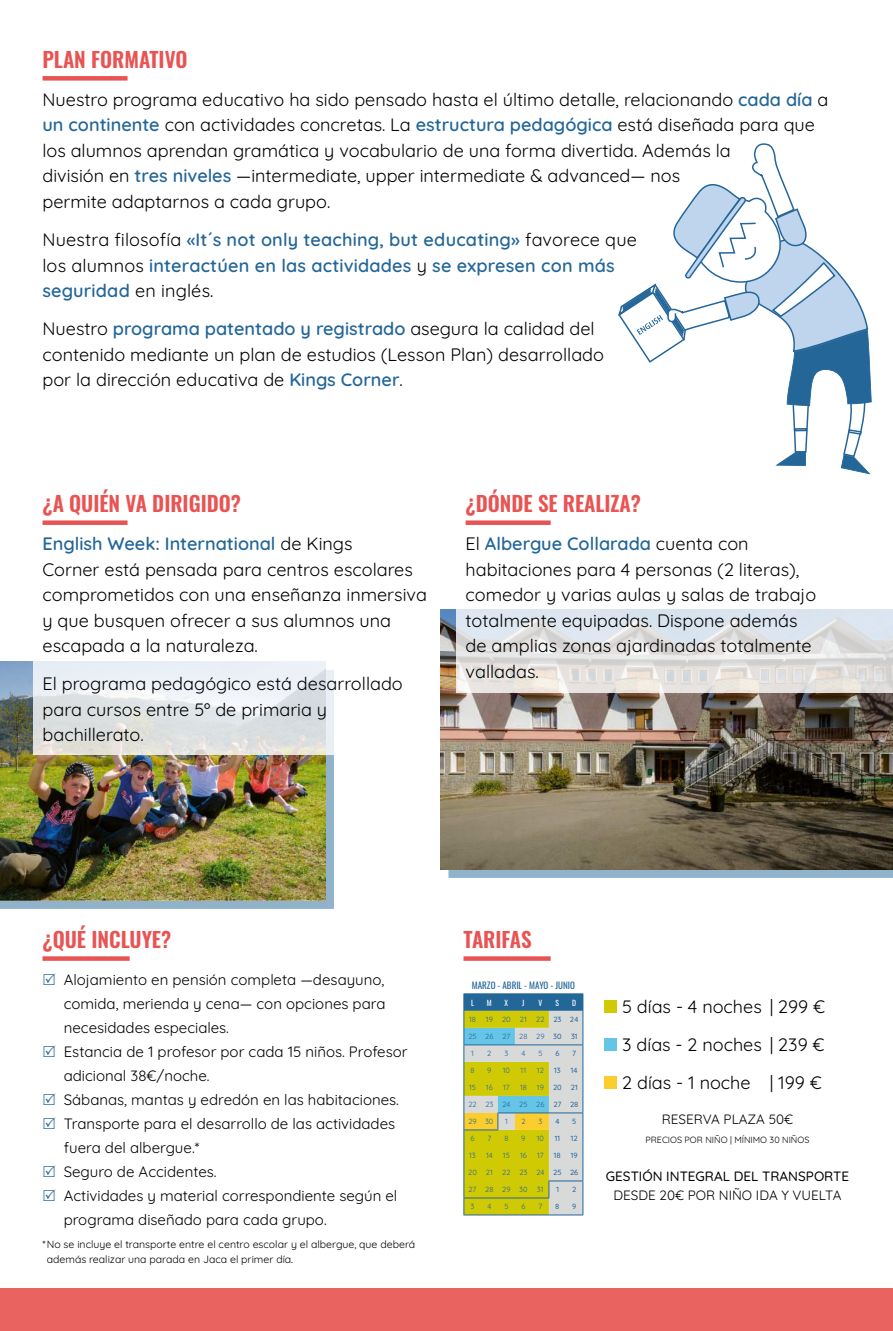
<style>
.page{position:relative;width:893px;height:1331px;background:#fff}
.page>*{position:absolute;margin:0;border:0;box-sizing:border-box;transform-origin:0 0}
.t1{font:21px "Oswald";color:#e85453}
.t2{font:18px/25.5px "Quicksand";color:#000}
.t3{font:600 18px/25.5px "Quicksand";letter-spacing:.01em;color:#236698}
.t4{font:15px/24px "Quicksand";color:#000}
.t5{font:13.5px "Quicksand";color:#000}
.t6{font:300 13.5px "Quicksand";color:#000}
.t7{font:10.5px/15px "Quicksand";color:#000}
.t8{font:9px "Quicksand";color:#000}
.t9{font:9px "Oswald";color:#236698}
.t10{font:7.5px "Quicksand";color:#236698}
.t11{font:300 7.5px "Quicksand";color:#236698}
.t12{font:7.5px "Oswald";color:#fff}
.s1{font-weight:600;color:#236698}
.s2{font-weight:400;color:#000}
.s3{font-weight:400}
.s4{font-weight:300}
</style>
<div class="page">
<div style="left:0;top:1288px;width:893px;height:43px;background:#e96461"></div>
<div style="left:43px;top:956px;width:87px;height:5px;background:#e85453"></div>
<div style="left:463px;top:956px;width:88px;height:5px;background:#e85453"></div>
<div style="left:605px;top:1000px;width:12px;height:12px;background:#d0ca05"></div>
<div style="left:605px;top:1038px;width:12px;height:13px;background:#65c5e6"></div>
<div style="left:605px;top:1076px;width:12px;height:13px;background:#fbcd2d"></div>
<svg style="left:463px;top:993px;width:121px;height:222px;background:#bbc472"></svg>
<div style="left:0;top:670px;width:334px;height:239px;background:#236698;opacity:.5"></div>
<img style="left:0;top:662px;width:326px;height:238px">
<svg style="left:33px;top:661px;width:301px;height:93px;background:#e4e7e9"></svg>
<div style="left:448px;top:618px;width:445px;height:260px;background:#236698;opacity:.5"></div>
<img style="left:440px;top:610px;width:453px;height:259px">
<svg style="left:455px;top:609px;width:438px;height:84px;background:#dfe0e2"></svg>
<div style="left:43px;top:520px;width:85px;height:5px;background:#e85453"></div>
<div style="left:466px;top:520px;width:85px;height:5px;background:#e85453"></div>
<div style="left:43px;top:76px;width:85px;height:5px;background:#e85453"></div>
<svg style="left:618px;top:143px;width:254px;height:331px"></svg>
<p class="t1" style="left:43px;top:50px;width:147px">PLAN FORMATIVO</p>
<p class="t2" style="left:43px;top:87px;width:787px">Nuestro programa educativo ha sido pensado hasta el último detalle, relacionando <span class="s1">cada día</span> a <span class="s1">un continente</span> con actividades concretas. La <span class="s1">estructura pedagógica</span> está diseñada para que los alumnos aprendan gramática y vocabulario de una forma divertida. Además la<br>división en <span class="s1">tres niveles</span> —intermediate, upper intermediate &amp; advanced— nos<br>permite adaptarnos a cada grupo.</p>
<p class="t3" style="left:43px;top:228px;width:596px"><span class="s2">Nuestra 昀椀losofía</span> «It´s not only teaching, but educating» <span class="s2">favorece que los alumnos</span> interactúen en las actividades <span class="s2">y</span> se expresen con más seguridad <span class="s2">en inglés.</span></p>
<p class="t2" style="left:43px;top:316px;width:563px">Nuestro <span class="s1">programa patentado y registrado</span> asegura la calidad del contenido mediante un plan de estudios (Lesson Plan) desarrollado por la dirección educativa de <span class="s1">Kings Corner</span>.</p>
<p class="t1" style="left:43px;top:494px;width:200px">¿A QUIÉN VA DIRIGIDO?</p>
<p class="t2" style="left:43px;top:531px;width:386px"><span class="s1">English Week: International</span> de Kings<br>Corner está pensada para centros escolares comprometidos con una enseñanza inmersiva y que busquen ofrecer a sus alumnos una escapada a la naturaleza.</p>
<p class="t2" style="left:43px;top:671px;width:362px">El programa pedagógico está desarrollado para cursos entre 5º de primaria y bachillerato.</p>
<p class="t1" style="left:466px;top:494px;width:177px">¿DÓNDE SE REALIZA?</p>
<p class="t2" style="left:466px;top:531px;width:352px">El <span class="s1">Albergue Collarada</span> cuenta con habitaciones para 4 personas (2 literas), comedor y varias aulas y salas de trabajo totalmente equipadas. Dispone además de amplias zonas ajardinadas totalmente valladas.</p>
<p class="t1" style="left:43px;top:930px;width:130px">¿QUÉ INCLUYE?</p>
<p class="t4" style="left:64px;top:967px;width:345px">Alojamiento en pensión completa —desayuno, comida, merienda y cena— con opciones para necesidades especiales.<br>Estancia de 1 profesor por cada 15 niños. Profesor adicional 38€/noche.<br>Sábanas, mantas y edredón en las habitaciones.<br>Transporte para el desarrollo de las actividades fuera del albergue.*<br>Seguro de Accidentes.<br>Actividades y material correspondiente según el programa diseñado para cada grupo.</p>
<p class="t7" style="left:47px;top:1237px;width:370px;text-indent:-4px">* No se incluye el transporte entre el centro escolar y el albergue, que deberá además realizar una parada en Jaca el primer día.</p>
<p class="t1" style="left:463px;top:930px;width:70px">TARIFAS</p>
<p class="t9" style="left:472px;top:981px;width:105px">MARZO - ABRIL - MAYO - JUNIO</p>
<p class="t12" style="left:471px;top:999px;width:4px">L</p>
<p class="t12" style="left:487px;top:999px;width:6px">M</p>
<p class="t12" style="left:505px;top:999px;width:5px">X</p>
<p class="t12" style="left:522px;top:999px;width:4px">J</p>
<p class="t12" style="left:538px;top:999px;width:5px">V</p>
<p class="t12" style="left:556px;top:999px;width:5px">S</p>
<p class="t12" style="left:572px;top:999px;width:5px">D</p>
<p class="t10" style="left:469px;top:1015px;width:8px">18</p>
<p class="t10" style="left:486px;top:1015px;width:42px">19 20 21</p>
<p class="t11" style="left:536px;top:1015px;width:44px"><span class="s3">22</span> 23 24</p>
<p class="t10" style="left:468px;top:1032px;width:111px">25 26 27 28 29 <span class="s4">30 31</span></p>
<p class="t10" style="left:471px;top:1049px;width:4px">1</p>
<p class="t10" style="left:487px;top:1049px;width:6px">2</p>
<p class="t10" style="left:504px;top:1049px;width:5px">3</p>
<p class="t10" style="left:521px;top:1049px;width:5px">4</p>
<p class="t10" style="left:538px;top:1049px;width:6px">5</p>
<p class="t11" style="left:555px;top:1050px;width:6px">6</p>
<p class="t11" style="left:572px;top:1050px;width:6px">7</p>
<p class="t10" style="left:471px;top:1066px;width:6px">8</p>
<p class="t10" style="left:487px;top:1066px;width:6px">9</p>
<p class="t10" style="left:503px;top:1066px;width:9px">10</p>
<p class="t10" style="left:521px;top:1066px;width:7px">11</p>
<p class="t10" style="left:537px;top:1066px;width:8px">12</p>
<p class="t11" style="left:554px;top:1067px;width:8px">13</p>
<p class="t11" style="left:571px;top:1067px;width:9px">14</p>
<p class="t10" style="left:469px;top:1083px;width:8px">15</p>
<p class="t10" style="left:486px;top:1083px;width:8px">16</p>
<p class="t10" style="left:503px;top:1083px;width:8px">17</p>
<p class="t10" style="left:520px;top:1083px;width:8px">18</p>
<p class="t11" style="left:537px;top:1084px;width:42px"><span class="s3">19</span> 20 21</p>
<p class="t10" style="left:468px;top:1100px;width:112px">22 23 24 25 26 <span class="s4">27 28</span></p>
<p class="t10" style="left:468px;top:1117px;width:26px">29 30</p>
<p class="t10" style="left:505px;top:1117px;width:4px">1</p>
<p class="t10" style="left:521px;top:1117px;width:6px">2</p>
<p class="t10" style="left:538px;top:1117px;width:5px">3</p>
<p class="t11" style="left:555px;top:1118px;width:6px">4</p>
<p class="t11" style="left:572px;top:1118px;width:6px">5</p>
<p class="t10" style="left:471px;top:1134px;width:6px">6</p>
<p class="t10" style="left:487px;top:1134px;width:5px">7</p>
<p class="t10" style="left:504px;top:1134px;width:6px">8</p>
<p class="t10" style="left:521px;top:1134px;width:6px">9</p>
<p class="t10" style="left:537px;top:1134px;width:9px">10</p>
<p class="t11" style="left:555px;top:1135px;width:7px">11</p>
<p class="t11" style="left:571px;top:1135px;width:8px">12</p>
<p class="t10" style="left:469px;top:1151px;width:8px">13</p>
<p class="t10" style="left:486px;top:1151px;width:8px">14</p>
<p class="t10" style="left:503px;top:1151px;width:8px">15</p>
<p class="t10" style="left:520px;top:1151px;width:8px">16</p>
<p class="t10" style="left:537px;top:1151px;width:8px">17</p>
<p class="t11" style="left:554px;top:1152px;width:8px">18</p>
<p class="t11" style="left:571px;top:1152px;width:8px">19</p>
<p class="t10" style="left:468px;top:1168px;width:26px">20 21</p>
<p class="t10" style="left:502px;top:1168px;width:78px">22 23 24 <span class="s4">25 26</span></p>
<p class="t10" style="left:469px;top:1185px;width:76px">27 28 29 30 31</p>
<p class="t11" style="left:556px;top:1186px;width:4px">1</p>
<p class="t11" style="left:572px;top:1186px;width:6px">2</p>
<p class="t10" style="left:471px;top:1202px;width:5px">3</p>
<p class="t10" style="left:487px;top:1202px;width:5px">4</p>
<p class="t10" style="left:504px;top:1202px;width:6px">5</p>
<p class="t10" style="left:521px;top:1202px;width:6px">6</p>
<p class="t10" style="left:538px;top:1202px;width:5px">7</p>
<p class="t11" style="left:555px;top:1202px;width:6px">8</p>
<p class="t11" style="left:572px;top:1202px;width:6px">9</p>
<p class="t2" style="left:622px;top:987px;width:205px;line-height:38.2px;text-align:justify">5 días - 4 noches | 299 € 3 días - 2 noches | 239 € 2 días - 1 noche | 199 €</p>
<p class="t5" style="left:662px;top:1112px;width:133px">RESERVA PLAZA 50€</p>
<p class="t8" style="left:646px;top:1135px;width:165px">PRECIOS POR NIÑO | MÍNIMO 30 NIÑOS</p>
<p class="t6" style="left:606px;top:1170px;width:245px">GESTIÓN INTEGRAL DEL TRANSPORTE</p>
<p class="t5" style="left:613px;top:1188px;width:229px">DESDE 20€ POR NIÑO IDA Y VUELTA</p>
</div>
